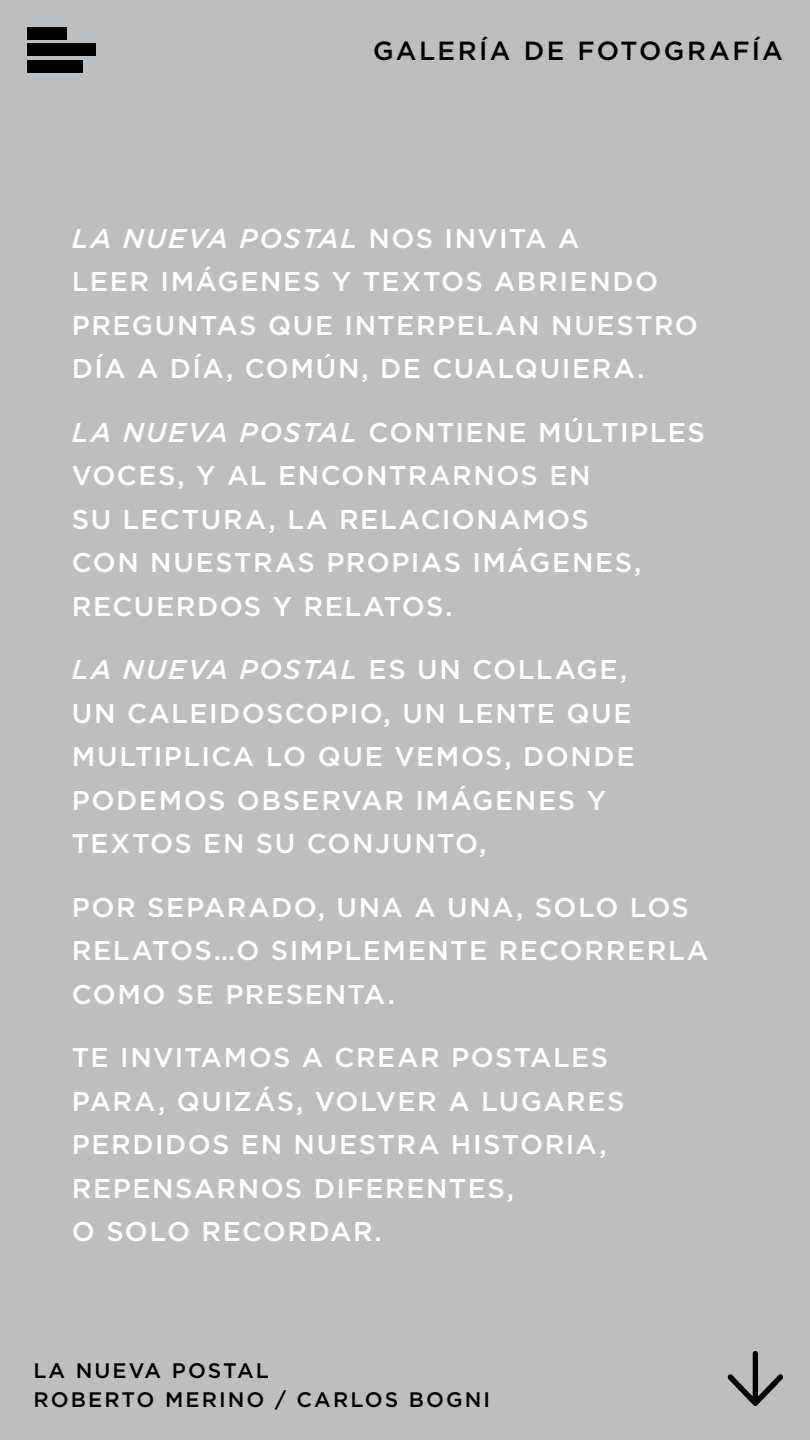
<style>
.page{position:relative;width:810px;height:1440px;background:#bcbec0}
.page>*{position:absolute;margin:0;border:0;box-sizing:border-box;transform-origin:0 0}
.t1{font:500 27.15px/43.5px "Gotham";letter-spacing:.055em;color:#fff}
.t2{font:500 26.25px "Gotham";letter-spacing:.09em;color:#000}
.t3{font:500 21px/29.2px "Gotham";letter-spacing:.1em;color:#000}
.s1{font-style:italic}
</style>
<div class="page">
<div style="left:27px;top:27px;width:39px;height:12px;background:#000"></div>
<div style="left:27px;top:44px;width:68px;height:12px;background:#000"></div>
<div style="left:27px;top:60px;width:55px;height:13px;background:#000"></div>
<svg style="left:727px;top:1351px;width:56px;height:55px"></svg>
<p class="t2" style="left:373px;top:33px;width:411px">GALERÍA DE FOTOGRAFÍA</p>
<p class="t1" style="left:72px;top:216px;width:628px"><span class="s1">LA NUEVA POSTAL</span> NOS INVITA A<br>LEER IMÁGENES Y TEXTOS ABRIENDO<br>PREGUNTAS QUE INTERPELAN NUESTRO<br>DÍA A DÍA, COMÚN, DE CUALQUIERA.</p>
<p class="t1" style="left:72px;top:410px;width:635px"><span class="s1">LA NUEVA POSTAL</span> CONTIENE MÚLTIPLES<br>VOCES, Y AL ENCONTRARNOS EN<br>SU LECTURA, LA RELACIONAMOS<br>CON NUESTRAS PROPIAS IMÁGENES,<br>RECUERDOS Y RELATOS.</p>
<p class="t1" style="left:72px;top:647px;width:564px"><span class="s1">LA NUEVA POSTAL</span> ES UN COLLAGE,<br>UN CALEIDOSCOPIO, UN LENTE QUE<br>MULTIPLICA LO QUE VEMOS, DONDE<br>PODEMOS OBSERVAR IMÁGENES Y<br>TEXTOS EN SU CONJUNTO,</p>
<p class="t1" style="left:72px;top:885px;width:638px">POR SEPARADO, UNA A UNA, SOLO LOS<br>RELATOS…O SIMPLEMENTE RECORRERLA<br>COMO SE PRESENTA.</p>
<p class="t1" style="left:72px;top:1035px;width:554px">TE INVITAMOS A CREAR POSTALES<br>PARA, QUIZÁS, VOLVER A LUGARES<br>PERDIDOS EN NUESTRA HISTORIA,<br>REPENSARNOS DIFERENTES,<br>O SOLO RECORDAR.</p>
<p class="t3" style="left:33px;top:1356px;width:458px">LA NUEVA POSTAL<br>ROBERTO MERINO / CARLOS BOGNI</p>
</div>
